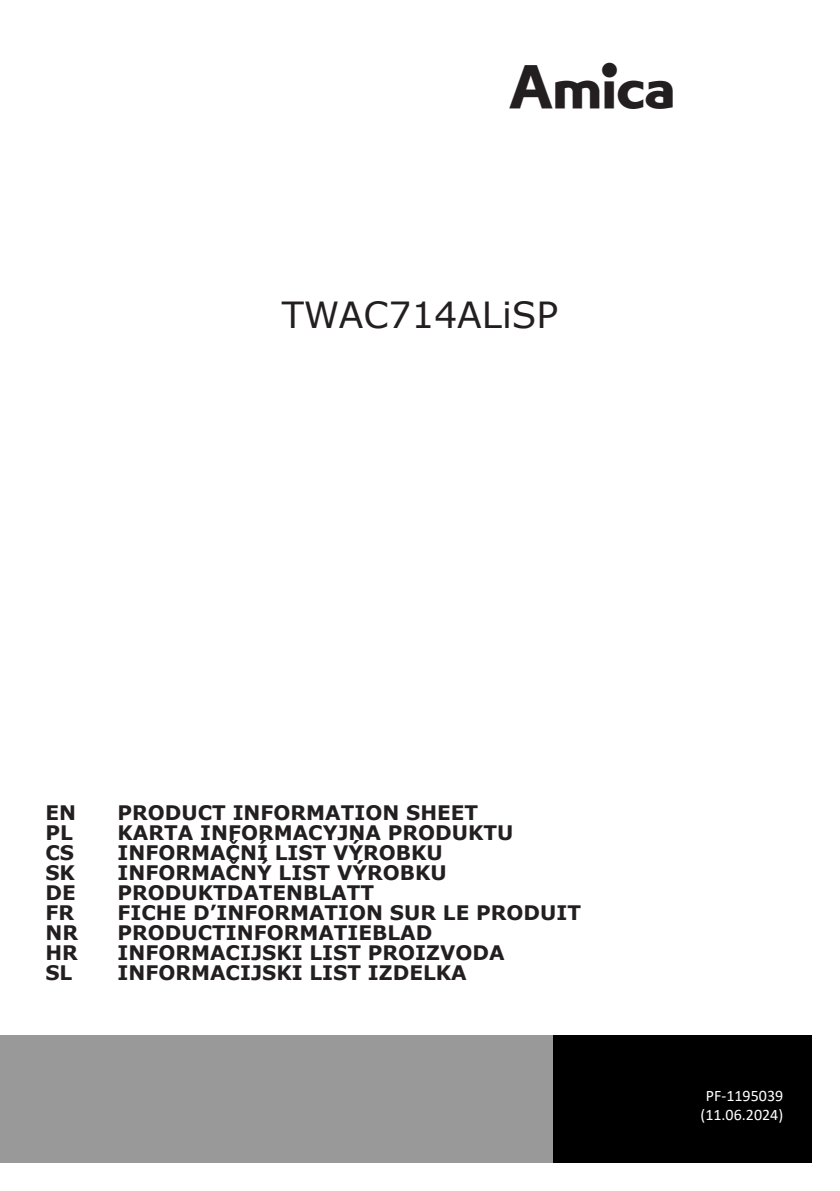
<style>
.page{position:relative;width:840px;height:1191px;background:#fff}
.page>*{position:absolute;margin:0;border:0;box-sizing:border-box;transform-origin:0 0}
.t1{font:48px "Amica Font 01";color:#231f20}
.t2{font:36px "Verdana";color:#231f20}
.t3{font:700 20px "Verdana";color:#231f20}
.t4{font:16px "Calibri";color:#fff}
</style>
<div class="page">
<div style="left:0;top:1035px;width:553px;height:127px;background:#999"></div>
<div style="left:553px;top:1035px;width:258px;height:127px;background:#000"></div>
<p class="t1" style="left:509px;top:64px;width:165px">A</p>
<p class="t2" style="left:281px;top:290px;width:278px">TWAC714ALiSP</p>
<p class="t3" style="left:45px;top:798px;width:32px">EN</p>
<p class="t3" style="left:117px;top:798px;width:362px">PRODUCT INFORMATION SHEET</p>
<p class="t3" style="left:45px;top:818px;width:29px">PL</p>
<p class="t3" style="left:117px;top:818px;width:397px">KARTA INFORMACYJNA PRODUKTU</p>
<p class="t3" style="left:45px;top:838px;width:30px">CS</p>
<p class="t3" style="left:117px;top:838px;width:327px">INFORMAČNÍ LIST VÝROBKU</p>
<p class="t3" style="left:45px;top:858px;width:31px">SK</p>
<p class="t3" style="left:117px;top:858px;width:330px">INFORMAČNÝ LIST VÝROBKU</p>
<p class="t3" style="left:45px;top:878px;width:32px">DE</p>
<p class="t3" style="left:117px;top:878px;width:258px">PRODUKTDATENBLATT</p>
<p class="t3" style="left:45px;top:898px;width:30px">FR</p>
<p class="t3" style="left:117px;top:898px;width:465px">FICHE D’INFORMATION SUR LE PRODUIT</p>
<p class="t3" style="left:45px;top:918px;width:34px">NR</p>
<p class="t3" style="left:117px;top:918px;width:316px">PRODUCTINFORMATIEBLAD</p>
<p class="t3" style="left:45px;top:938px;width:34px">HR</p>
<p class="t3" style="left:117px;top:938px;width:388px">INFORMACIJSKI LIST PROIZVODA</p>
<p class="t3" style="left:45px;top:958px;width:28px">SL</p>
<p class="t3" style="left:117px;top:958px;width:350px">INFORMACIJSKI LIST IZDELKA</p>
<p class="t4" style="left:705px;top:1084px;width:79px">PF-1195039</p>
<p class="t4" style="left:700px;top:1103px;width:84px">(11.06.2024)</p>
</div>
